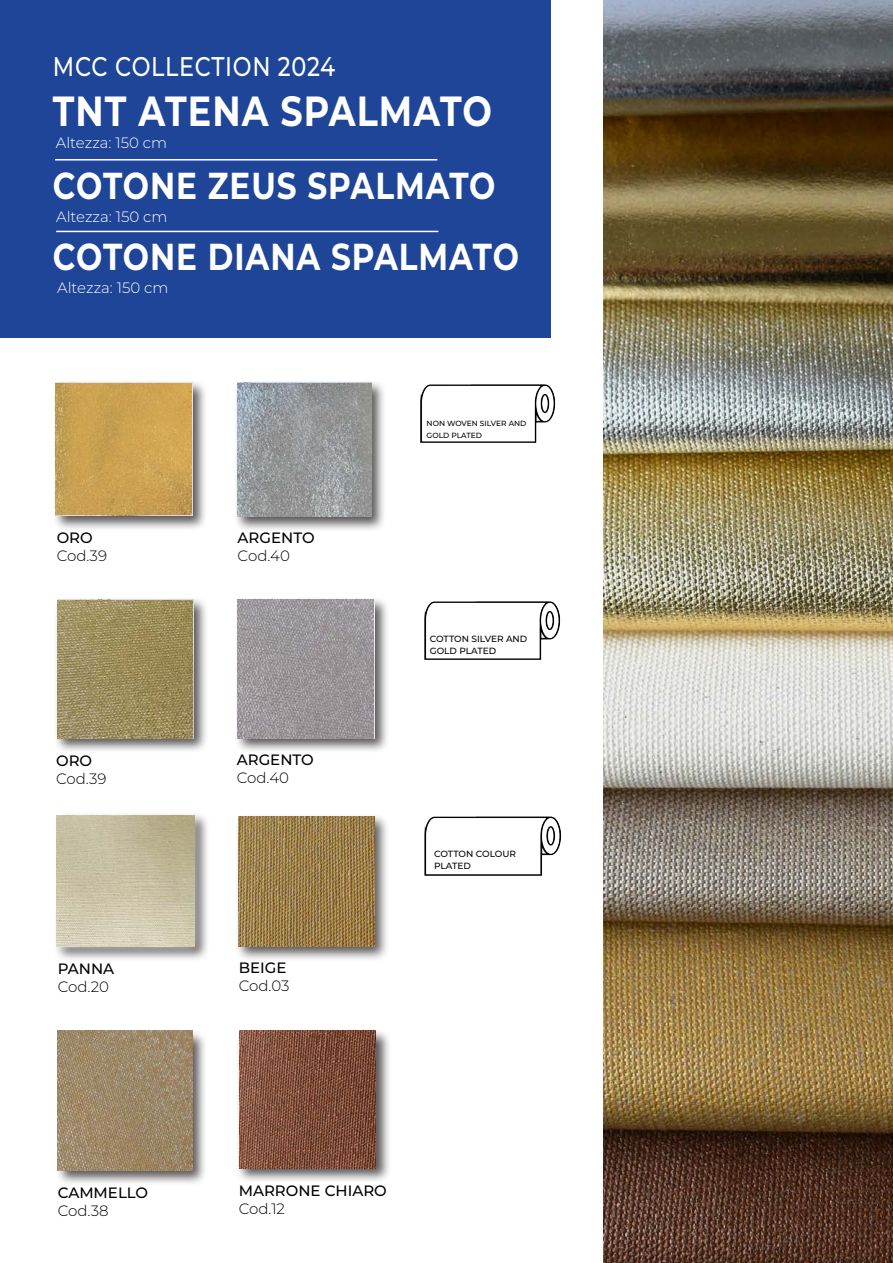
<style>
.page{position:relative;width:893px;height:1263px;background:#fff}
.page>*{position:absolute;margin:0;border:0;box-sizing:border-box;transform-origin:0 0}
.t1{font:700 42.15px "Montserrat";letter-spacing:.03em;color:#fff;scale:.83 1}
.t2{font:700 37.5px "Montserrat";letter-spacing:.03em;color:#fff;scale:.83 1}
.t3{font:500 27px "Montserrat";letter-spacing:.03em;color:#fff;scale:.83 1}
.t4{font:500 15px "Montserrat";color:#000}
.t5{font:300 15px "Montserrat";color:#000}
.t6{font:300 15px "Montserrat";color:#fff}
.t7{font:500 9px/12px "Montserrat";color:#000}
.t8{font:500 7.5px/12px "Montserrat";color:#000}
</style>
<div class="page">
<div style="left:53px;top:379px;width:155px;height:152px;background:#231f20;opacity:.75"></div>
<img style="left:56px;top:382px;width:136px;height:134px">
<div style="left:234px;top:379px;width:152px;height:153px;background:#231f20;opacity:.75"></div>
<img style="left:237px;top:382px;width:134px;height:135px">
<div style="left:54px;top:812px;width:155px;height:150px;background:#231f20;opacity:.75"></div>
<div style="left:47px;top:806px;width:157px;height:150px;background:#fff;opacity:.75"></div>
<img style="left:57px;top:815px;width:137px;height:131px">
<div style="left:235px;top:813px;width:155px;height:149px;background:#231f20;opacity:.75"></div>
<img style="left:238px;top:816px;width:136px;height:130px">
<div style="left:55px;top:1030px;width:153px;height:155px;background:#231f20;opacity:.75"></div>
<div style="left:236px;top:1029px;width:155px;height:154px;background:#231f20;opacity:.75"></div>
<div style="left:0;top:0;width:551px;height:337px;background:#1f4598"></div>
<hr style="left:55px;top:159px;width:382px;height:2px;background:#fff">
<hr style="left:56px;top:231px;width:382px;height:1px;background:#fff">
<img style="left:420px;top:384px;width:136px;height:59px">
<img style="left:55px;top:384px;width:137px;height:130px">
<img style="left:238px;top:384px;width:133px;height:133px">
<img style="left:239px;top:1030px;width:136px;height:138px">
<img style="left:424px;top:601px;width:137px;height:59px">
<img style="left:424px;top:816px;width:137px;height:60px">
<img style="left:604px;top:0;width:289px;height:1263px">
<img style="left:57px;top:1030px;width:135px;height:140px">
<div style="left:54px;top:597px;width:155px;height:156px;background:#231f20;opacity:.75"></div>
<div style="left:234px;top:597px;width:155px;height:156px;background:#231f20;opacity:.75"></div>
<img style="left:237px;top:600px;width:137px;height:138px">
<img style="left:57px;top:601px;width:136px;height:137px">
<p class="t3" style="left:53px;top:47px;width:341px">MCC COLLECTION 2024</p>
<p class="t1" style="left:53px;top:81px;width:530px">TNT ATENA SPALMATO</p>
<p class="t6" style="left:56px;top:133px;width:113px">Altezza: 150 cm</p>
<p class="t2" style="left:53px;top:158px;width:535px">COTONE ZEUS SPALMATO</p>
<p class="t6" style="left:56px;top:206px;width:113px">Altezza: 150 cm</p>
<p class="t2" style="left:53px;top:230px;width:563px">COTONE DIANA SPALMATO</p>
<p class="t6" style="left:57px;top:278px;width:113px">Altezza: 150 cm</p>
<p class="t8" style="left:427px;top:417px;width:101px">NON WOVEN SILVER AND<br>GOLD PLATED</p>
<p class="t4" style="left:57px;top:527px;width:38px">ORO</p>
<p class="t5" style="left:57px;top:545px;width:52px">Cod.39</p>
<p class="t4" style="left:238px;top:527px;width:78px">ARGENTO</p>
<p class="t5" style="left:238px;top:545px;width:54px">Cod.40</p>
<p class="t7" style="left:430px;top:633px;width:99px">COTTON SILVER AND<br>GOLD PLATED</p>
<p class="t4" style="left:56px;top:750px;width:38px">ORO</p>
<p class="t5" style="left:56px;top:768px;width:52px">Cod.39</p>
<p class="t4" style="left:237px;top:749px;width:78px">ARGENTO</p>
<p class="t5" style="left:237px;top:767px;width:54px">Cod.40</p>
<p class="t7" style="left:434px;top:847px;width:84px">COTTON COLOUR</p>
<p class="t7" style="left:434px;top:859px;width:38px">PLATED</p>
<p class="t4" style="left:58px;top:958px;width:58px">PANNA</p>
<p class="t5" style="left:58px;top:976px;width:53px">Cod.20</p>
<p class="t4" style="left:239px;top:957px;width:49px">BEIGE</p>
<p class="t5" style="left:239px;top:975px;width:52px">Cod.03</p>
<p class="t4" style="left:58px;top:1182px;width:92px">CAMMELLO</p>
<p class="t5" style="left:58px;top:1200px;width:52px">Cod.38</p>
<p class="t4" style="left:239px;top:1180px;width:150px">MARRONE CHIARO</p>
<p class="t5" style="left:239px;top:1198px;width:48px">Cod.12</p>
</div>
